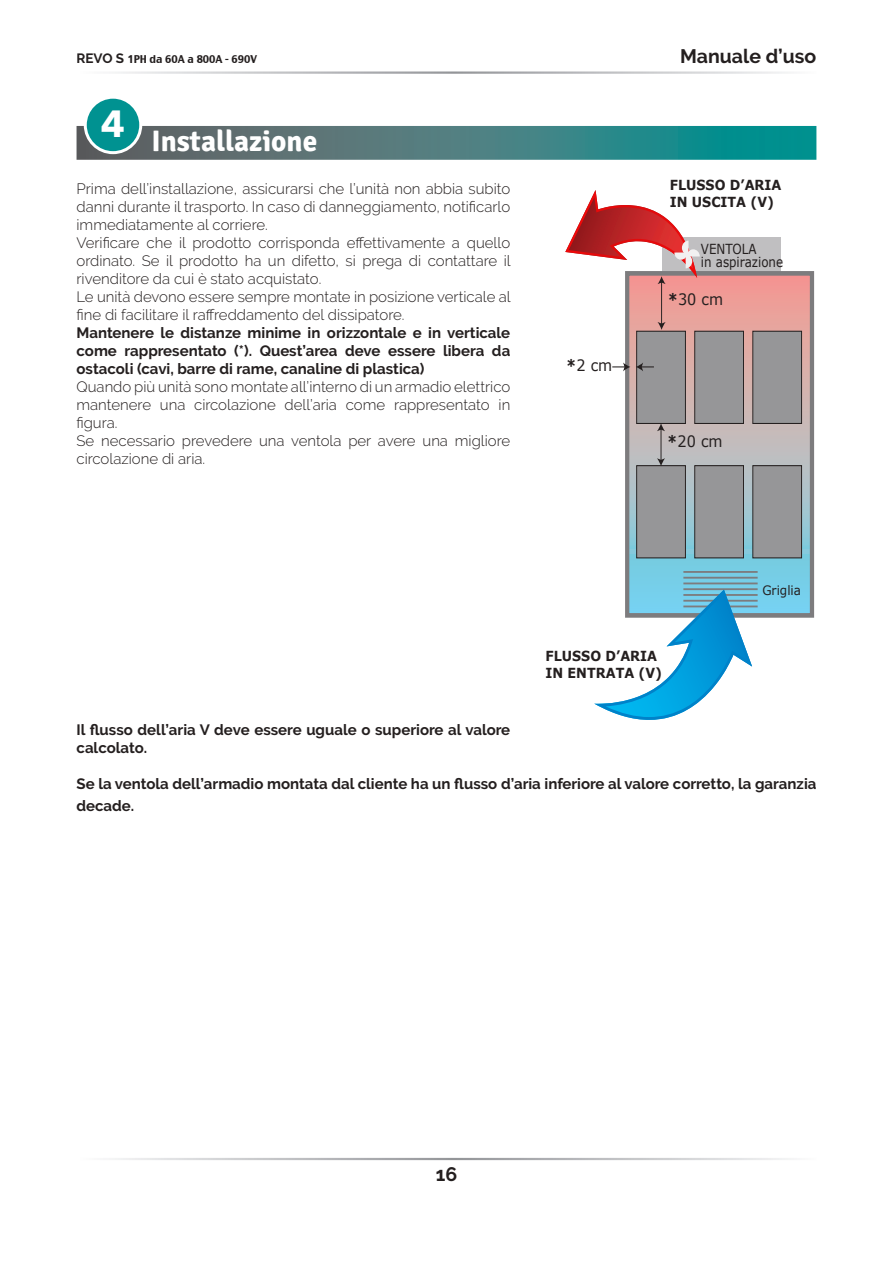
<style>
.page{position:relative;width:893px;height:1263px;background:#fff}
.page>*{position:absolute;margin:0;border:0;box-sizing:border-box;transform-origin:0 0}
.t1{font:700 37.5px "Avenir Next LT Pro";color:#fff}
.t2{font:700 29.4px "Signika";color:#fff}
.t3{font:700 19.5px "Raleway";color:#241f1f}
.t4{font:15.75px "Verdana";color:#241f1f;scale:.92 1}
.t5{font:300 15px/18px "Raleway";color:#241f1f}
.t6{font:700 15px/18px "Raleway";color:#241f1f}
.t7{font:700 13.8px/16.6px "Verdana";color:#241f1f;scale:.92 1}
.t8{font:13.8px/12.9px "Verdana";color:#241f1f;scale:.86 1}
.t9{font:12.9px "Verdana";color:#241f1f;scale:.92 1}
.t10{font:10.5px "Charcoal CY";color:#241f1f}
.s1{font-family:"Raleway";font-weight:700;font-size:13.5px}
.s2{font-weight:700}
</style>
<div class="page">
<svg style="left:77px;top:126px;width:739px;height:34px;background:#407e7f"></svg>
<svg style="left:630px;top:276px;width:179px;height:337px;background:#bcb5b9"></svg>
<div style="left:662px;top:237px;width:118px;height:36px;background:#c0bfc1"></div>
<div style="left:625px;top:271px;width:189px;height:347px;border:4px solid #7d7c7e"></div>
<div style="left:637px;top:331px;width:48px;height:92px;background:#969698"></div>
<div style="left:636px;top:331px;width:50px;height:93px;border:1px solid #241f1f"></div>
<div style="left:695px;top:331px;width:48px;height:92px;background:#969698"></div>
<div style="left:694px;top:331px;width:50px;height:93px;border:1px solid #241f1f"></div>
<div style="left:753px;top:331px;width:49px;height:92px;background:#969698"></div>
<div style="left:752px;top:331px;width:50px;height:93px;border:1px solid #241f1f"></div>
<div style="left:637px;top:466px;width:48px;height:92px;background:#969698"></div>
<div style="left:636px;top:465px;width:50px;height:93px;border:1px solid #241f1f"></div>
<div style="left:695px;top:466px;width:48px;height:92px;background:#969698"></div>
<div style="left:694px;top:465px;width:50px;height:93px;border:1px solid #241f1f"></div>
<div style="left:753px;top:466px;width:49px;height:92px;background:#969698"></div>
<div style="left:752px;top:465px;width:50px;height:93px;border:1px solid #241f1f"></div>
<hr style="left:661px;top:282px;width:1px;height:42px;background:#241f1f">
<svg style="left:657px;top:322px;width:9px;height:8px"></svg>
<svg style="left:612px;top:362px;width:18px;height:9px"></svg>
<svg style="left:636px;top:362px;width:18px;height:9px"></svg>
<hr style="left:661px;top:429px;width:1px;height:32px;background:#241f1f">
<svg style="left:657px;top:423px;width:8px;height:8px"></svg>
<svg style="left:657px;top:458px;width:8px;height:8px"></svg>
<hr style="left:683px;top:571px;width:75px;height:2px;background:#7d7c7e">
<hr style="left:683px;top:577px;width:75px;height:2px;background:#7d7c7e">
<hr style="left:683px;top:582px;width:75px;height:2px;background:#7d7c7e">
<hr style="left:683px;top:588px;width:75px;height:2px;background:#7d7c7e">
<hr style="left:683px;top:594px;width:75px;height:2px;background:#7d7c7e">
<hr style="left:683px;top:600px;width:75px;height:2px;background:#7d7c7e">
<hr style="left:683px;top:606px;width:75px;height:1px;background:#7d7c7e">
<svg style="left:594px;top:590px;width:158px;height:130px"></svg>
<svg style="left:565px;top:190px;width:135px;height:94px"></svg>
<div style="left:85px;top:97px;width:56px;height:56px;background:#009291;border-radius:50%"></div>
<div style="left:84px;top:96px;width:58px;height:58px;border:3px solid #fff;border-radius:50%"></div>
<p class="t10" style="left:77px;top:52px;width:182px"><span class="s1">REVO S</span> 1PH da 60A a 800A - 690V</p>
<h3 class="t3" style="left:680px;top:45px;width:138px">Manuale d’uso</h3>
<h1 class="t1" style="left:101px;top:101px;width:26px">4</h1>
<h2 class="t2" style="left:152px;top:123px;width:167px">Installazione</h2>
<p class="t5" style="left:77px;top:180px;width:436px">Prima dell’installazione, assicurarsi che l’unità non abbia subito danni durante il trasporto. In caso di danneggiamento, notificarlo immediatamente al corriere.<br>Verificare che il prodotto corrisponda effettivamente a quello ordinato. Se il prodotto ha un difetto, si prega di contattare il rivenditore da cui è stato acquistato.<br>Le unità devono essere sempre montate in posizione verticale al fine di facilitare il raffreddamento del dissipatore.</p>
<p class="t6" style="left:77px;top:324px;width:435px;text-align:justify">Mantenere le distanze minime in orizzontale e in verticale come rappresentato (*). Quest’area deve essere libera da ostacoli (cavi, barre di rame, canaline di plastica)</p>
<p class="t5" style="left:77px;top:378px;width:435px">Quando più unità sono montate all’interno di un armadio elettrico mantenere una circolazione dell’aria come rappresentato in figura.<br>Se necessario prevedere una ventola per avere una migliore circolazione di aria.</p>
<p class="t4" style="left:566px;top:355px;width:52px"><span class="s2">*</span>2 cm</p>
<p class="t7" style="left:670px;top:176px;width:123px">FLUSSO D’ARIA<br>IN USCITA (V)</p>
<p class="t8" style="left:701px;top:242px;width:97px">VENTOLA<br>in aspirazione</p>
<p class="t4" style="left:668px;top:288px;width:62px"><span class="s2">*</span>30 cm</p>
<p class="t4" style="left:667px;top:430px;width:62px"><span class="s2">*</span>20 cm</p>
<p class="t7" style="left:545px;top:647px;width:128px">FLUSSO D’ARIA<br>IN ENTRATA (V)</p>
<p class="t9" style="left:762px;top:581px;width:44px">Griglia</p>
<p class="t6" style="left:77px;top:721px;width:435px">Il flusso dell’aria V deve essere uguale o superiore al valore calcolato.</p>
<p class="t6" style="left:77px;top:773px;width:741px;line-height:21.6px">Se la ventola dell’armadio montata dal cliente ha un flusso d’aria inferiore al valore corretto, la garanzia decade.</p>
<h3 class="t3" style="left:436px;top:1163px;width:23px">16</h3>
</div>
